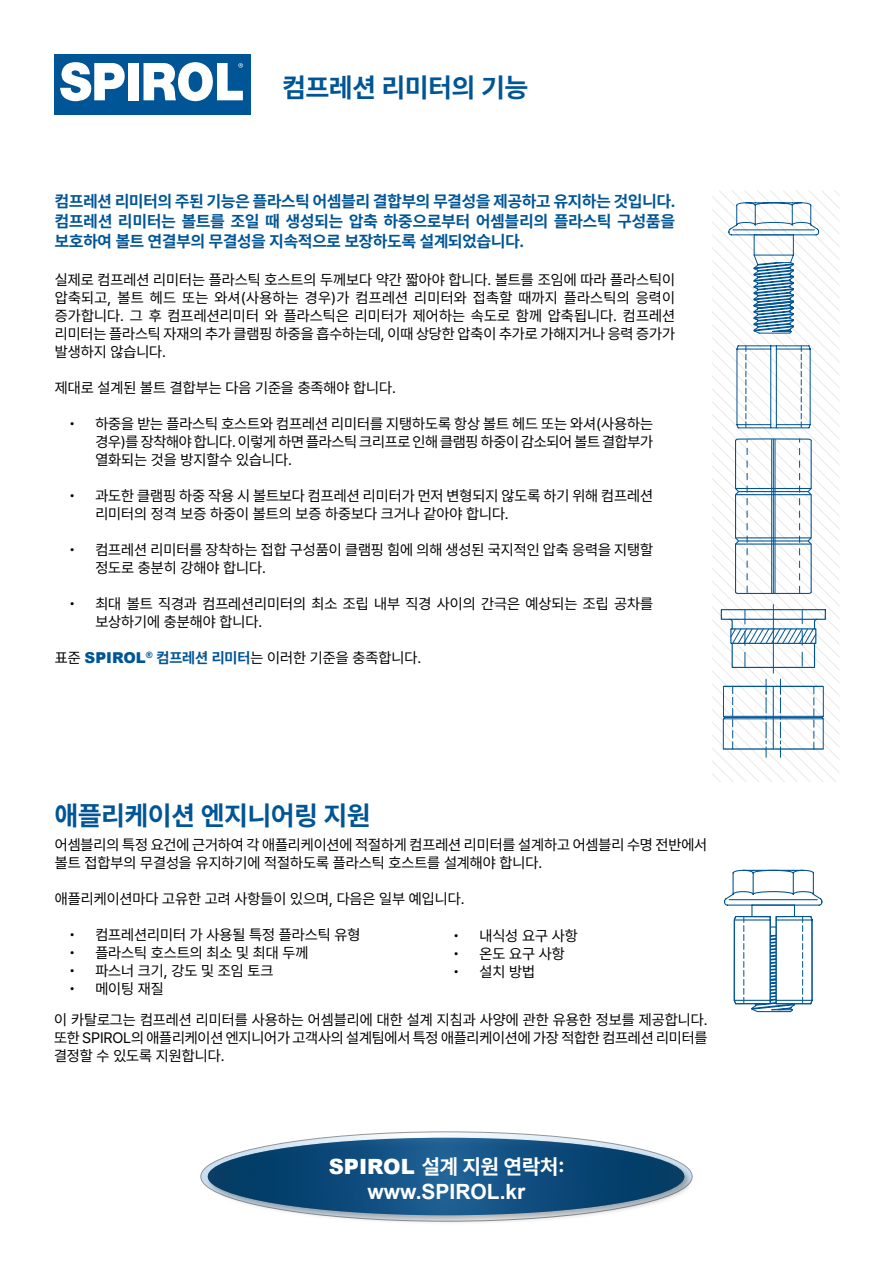
<style>
.page{position:relative;width:893px;height:1263px;background:#fff}
.page>*{position:absolute;margin:0;border:0;box-sizing:border-box;transform-origin:0 0}
.t1{font:700 27px "Pretendard";color:#005596}
.t2{font:700 21px "Pretendard";color:#fff}
.t3{font:700 21px "Arial";color:#fff}
.t4{font:700 16.5px/19.8px "Pretendard";color:#005596;text-align:justify}
.t5{font:15px/18px "Pretendard";color:#000}
.s1{font-family:"Arial";font-weight:900;color:#005596}
.s2{font-weight:700;color:#005596}
.s3{font-family:"Arial";font-weight:900}
</style>
<div class="page">
<div style="left:205px;top:1135px;width:489px;height:90px;background:#000;opacity:.3"></div>
<svg style="left:208px;top:1138px;width:476px;height:77px;background:#0f4c7c"></svg>
<div style="left:54px;top:54px;width:196px;height:60px;background:#005596"></div>
<div style="left:128px;top:63px;width:10px;height:37px;background:#fff"></div>
<svg style="left:60px;top:62px;width:65px;height:39px"></svg>
<svg style="left:143px;top:62px;width:100px;height:40px"></svg>
<svg style="left:724px;top:870px;width:98px;height:142px"></svg>
<svg style="left:712px;top:190px;width:128px;height:592px"></svg>
<h1 class="t1" style="left:282px;top:68px;width:247px">컴프레션 리미터의 기능</h1>
<p class="t4" style="left:55px;top:191px;width:622px">컴프레션 리미터의 주된 기능은 플라스틱 어셈블리 결합부의 무결성을 제공하고 유지하는 것입니다. 컴프레션 리미터는 볼트를 조일 때 생성되는 압축 하중으로부터 어셈블리의 플라스틱 구성품을 보호하여 볼트 연결부의 무결성을 지속적으로 보장하도록 설계되었습니다.</p>
<p class="t5" style="left:55px;top:270px;width:622px;text-align:justify">실제로 컴프레션 리미터는 플라스틱 호스트의 두께보다 약간 짧아야 합니다. 볼트를 조임에 따라 플라스틱이 압축되고, 볼트 헤드 또는 와셔(사용하는 경우)가 컴프레션 리미터와 접촉할 때까지 플라스틱의 응력이 증가합니다. 그 후 컴프레션리미터 와 플라스틱은 리미터가 제어하는 속도로 함께 압축됩니다. 컴프레션 리미터는 플라스틱 자재의 추가 클램핑 하중을 흡수하는데, 이때 상당한 압축이 추가로 가해지거나 응력 증가가 발생하지 않습니다.</p>
<p class="t5" style="left:55px;top:378px;width:343px">제대로 설계된 볼트 결합부는 다음 기준을 충족해야 합니다.</p>
<p class="t5" style="left:95px;top:414px;width:559px;text-align:justify;text-indent:-27px">• 하중을 받는 플라스틱 호스트와 컴프레션 리미터를 지탱하도록 항상 볼트 헤드 또는 와셔(사용하는 경우)를 장착해야 합니다. 이렇게 하면 플라스틱 크리프로 인해 클램핑 하중이 감소되어 볼트 결합부가 열화되는 것을 방지할수 있습니다.</p>
<p class="t5" style="left:95px;top:486px;width:559px;text-indent:-27px">• 과도한 클램핑 하중 작용 시 볼트보다 컴프레션 리미터가 먼저 변형되지 않도록 하기 위해 컴프레션 리미터의 정격 보증 하중이 볼트의 보증 하중보다 크거나 같아야 합니다.</p>
<p class="t5" style="left:95px;top:540px;width:559px;text-indent:-27px">• 컴프레션 리미터를 장착하는 접합 구성품이 클램핑 힘에 의해 생성된 국지적인 압축 응력을 지탱할 정도로 충분히 강해야 합니다.</p>
<p class="t5" style="left:95px;top:594px;width:559px;text-indent:-27px">• 최대 볼트 직경과 컴프레션리미터의 최소 조립 내부 직경 사이의 간극은 예상되는 조립 공차를 보상하기에 충분해야 합니다.</p>
<p class="t5" style="left:55px;top:648px;width:368px">표준 <span class="s1">SPIROL</span><sup>®</sup> <span class="s2">컴프레션 리미터</span>는 이러한 기준을 충족합니다.</p>
<h1 class="t1" style="left:55px;top:796px;width:317px">애플리케이션 엔지니어링 지원</h1>
<p class="t5" style="left:55px;top:835px;width:654px">어셈블리의 특정 요건에 근거하여 각 애플리케이션에 적절하게 컴프레션 리미터를 설계하고 어셈블리 수명 전반에서 볼트 접합부의 무결성을 유지하기에 적절하도록 플라스틱 호스트를 설계해야 합니다.</p>
<p class="t5" style="left:55px;top:889px;width:411px">애플리케이션마다 고유한 고려 사항들이 있으며, 다음은 일부 예입니다.</p>
<p class="t5" style="left:68px;top:925px;width:293px">• 컴프레션리미터 가 사용될 특정 플라스틱 유형</p>
<p class="t5" style="left:68px;top:943px;width:242px">• 플라스틱 호스트의 최소 및 최대 두께</p>
<p class="t5" style="left:68px;top:961px;width:207px">• 파스너 크기, 강도 및 조임 토크</p>
<p class="t5" style="left:68px;top:979px;width:97px">• 메이팅 재질</p>
<p class="t5" style="left:452px;top:926px;width:127px">• 내식성 요구 사항</p>
<p class="t5" style="left:452px;top:944px;width:114px">• 온도 요구 사항</p>
<p class="t5" style="left:452px;top:962px;width:84px">• 설치 방법</p>
<p class="t5" style="left:54px;top:1010px;width:655px;text-align:justify">이 카탈로그는 컴프레션 리미터를 사용하는 어셈블리에 대한 설계 지침과 사양에 관한 유용한 정보를 제공합니다. 또한 SPIROL의 애플리케이션 엔지니어가 고객사의 설계팀에서 특정 애플리케이션에 가장 적합한 컴프레션 리미터를 결정할 수 있도록 지원합니다.</p>
<h2 class="t2" style="left:329px;top:1151px;width:237px"><span class="s3">SPIROL</span> 설계 지원 연락처:</h2>
<h2 class="t3" style="left:367px;top:1177px;width:159px">www.SPIROL.kr</h2>
</div>
